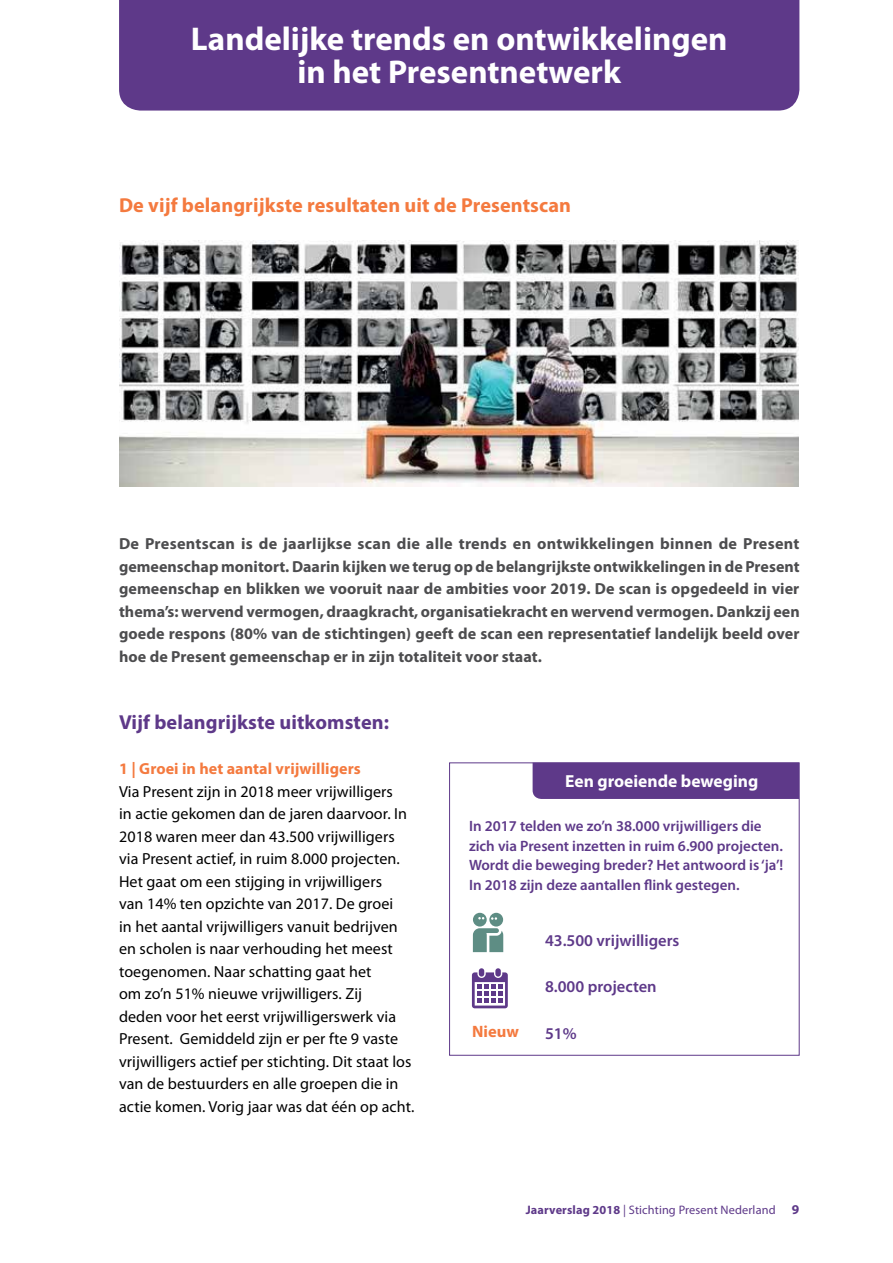
<style>
.page{position:relative;width:893px;height:1263px;background:#fff}
.page>*{position:absolute;margin:0;border:0;box-sizing:border-box;transform-origin:0 0}
.t1{font:700 33px/33px "Myriad Pro";color:#fff;text-align:center}
.t2{font:700 20.25px "Myriad Pro";letter-spacing:.005em;color:#f47a3f}
.t3{font:700 20.25px "Myriad Pro";letter-spacing:.005em;color:#5e3989}
.t4{font:700 17.55px "Myriad Pro";color:#fff}
.t5{font:600 16.5px "Myriad Pro";color:#5e3989}
.t6{font:700 16.5px "Myriad Pro";color:#f47a3f}
.t7{font:16.05px/22.5px "Myriad Pro";letter-spacing:.005em;color:#000}
.t8{font:700 16.05px/22.5px "Myriad Pro";letter-spacing:.005em;color:#4d4d4f;text-align:justify}
.t9{font:700 16.05px "Myriad Pro";letter-spacing:.005em;color:#f47a3f}
.t10{font:600 15px/19.5px "Myriad Pro";color:#5e3989}
.t11{font:12.3px "Myriad Pro";letter-spacing:.01em;color:#5e3989}
.s1{font-weight:700}
.s2{font-weight:700;font-size:13.5px}
</style>
<div class="page">
<img style="left:120px;top:241px;width:679px;height:246px">
<svg style="left:473px;top:913px;width:30px;height:39px"></svg>
<div style="left:495px;top:968px;width:6px;height:8px;background:#5e3989;border-radius:3px"></div>
<div style="left:479px;top:968px;width:5px;height:8px;background:#5e3989;border-radius:3px"></div>
<svg style="left:472px;top:972px;width:36px;height:36px"></svg>
<div style="left:533px;top:763px;width:266px;height:36px;background:#5e3989"></div>
<div style="left:119px;top:0;width:680px;height:111px;background:#5e3989"></div>
<h1 class="t1" style="left:191px;top:26px;width:538px">Landelijke trends en ontwikkelingen in het Presentnetwerk</h1>
<p class="t2" style="left:119px;top:196px;width:453px">De vijf belangrijkste resultaten uit de Presentscan</p>
<p class="t8" style="left:119px;top:534px;width:682px">De Presentscan is de jaarlijkse scan die alle trends en ontwikkelingen binnen de Present gemeenschap monitort. Daarin kijken we terug op de belangrijkste ontwikkelingen in de Present gemeenschap en blikken we vooruit naar de ambities voor 2019. De scan is opgedeeld in vier thema’s: wervend vermogen, draagkracht, organisatiekracht en wervend vermogen. Dankzij een goede respons (80% van de stichtingen) geeft de scan een representatief landelijk beeld over hoe de Present gemeenschap er in zijn totaliteit voor staat.</p>
<p class="t3" style="left:119px;top:714px;width:272px">Vijf belangrijkste uitkomsten:</p>
<p class="t9" style="left:119px;top:762px;width:243px">1 | Groei in het aantal vrijwilligers</p>
<p class="t7" style="left:119px;top:781px;width:297px">Via Present zijn in 2018 meer vrijwilligers<br>in actie gekomen dan de jaren daarvoor. In 2018 waren meer dan 43.500 vrijwilligers via Present actief, in ruim 8.000 projecten.<br>Het gaat om een stijging in vrijwilligers<br>van 14% ten opzichte van 2017. De groei<br>in het aantal vrijwilligers vanuit bedrijven en scholen is naar verhouding het meest toegenomen. Naar schatting gaat het<br>om zo’n 51% nieuwe vrijwilligers. Zij<br>deden voor het eerst vrijwilligerswerk via Present. Gemiddeld zijn er per fte 9 vaste vrijwilligers actief per stichting. Dit staat los van de bestuurders en alle groepen die in actie komen. Vorig jaar was dat één op acht.</p>
<p class="t4" style="left:565px;top:774px;width:195px">Een groeiende beweging</p>
<p class="t10" style="left:469px;top:818px;width:316px">In 2017 telden we zo’n 38.000 vrijwilligers die zich via Present inzetten in ruim 6.900 projecten.<br>Wordt die beweging breder? Het antwoord is ‘ja’!<br>In 2018 zijn deze aantallen flink gestegen.</p>
<p class="t5" style="left:545px;top:934px;width:136px">43.500 vrijwilligers</p>
<p class="t5" style="left:545px;top:980px;width:113px">8.000 projecten</p>
<p class="t6" style="left:472px;top:1025px;width:48px">Nieuw</p>
<p class="t5" style="left:545px;top:1027px;width:33px">51%</p>
<p class="t11" style="left:526px;top:1204px;width:275px"><span class="s1">Jaarverslag 2018</span> | Stichting Present Nederland <span class="s2">9</span></p>
</div>
